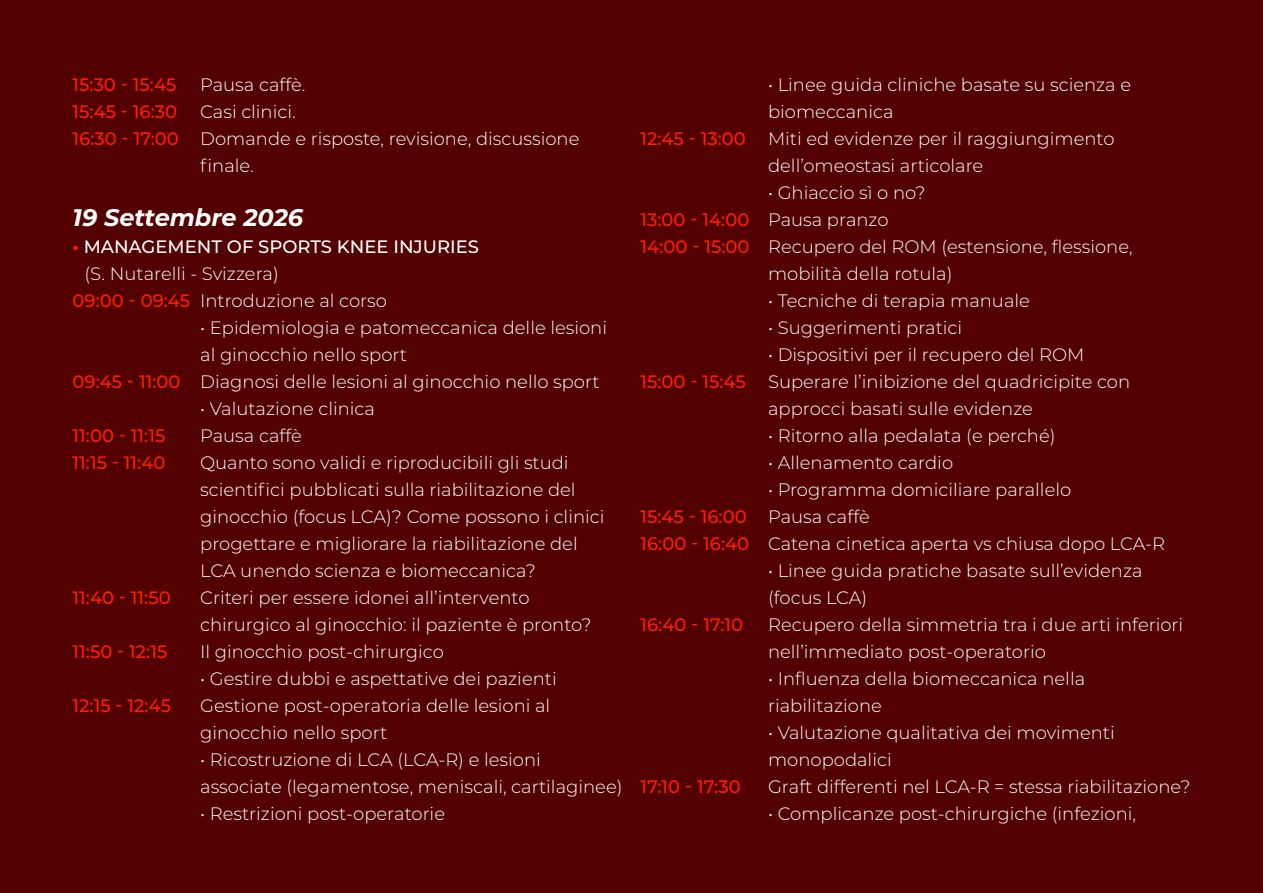
<style>
.page{position:relative;width:1263px;height:893px;background:#520000}
.page>*{position:absolute;margin:0;border:0;box-sizing:border-box;transform-origin:0 0}
.t1{font:italic 700 24px "Montserrat";color:#fff}
.t2{font:300 18px/27px "Montserrat";color:#fff}
.t3{font:500 18px "Montserrat";color:#ff1f00}
.t4{font:500 18px "Montserrat";color:#fff}
.s1{font-weight:500;color:#ff1f00}
.s2{font-weight:700;color:#ff1f00}
.s3{font-weight:300;color:#fff}
</style>
<div class="page">
<p class="t3" style="left:73px;top:72px;width:105px">15:30 - 15:45</p>
<p class="t2" style="left:200px;top:70px;width:107px">Pausa caffè.</p>
<p class="t3" style="left:73px;top:99px;width:106px">15:45 - 16:30</p>
<p class="t2" style="left:200px;top:97px;width:97px">Casi clinici.</p>
<p class="t2" style="left:73px;top:124px;width:508px"><span class="s1">16:30 - 17:00</span> Domande e risposte, revisione, discussione</p>
<p class="t2" style="left:200px;top:151px;width:55px">finale.</p>
<h1 class="t1" style="left:73px;top:200px;width:232px">19 Settembre 2026</h1>
<p class="t4" style="left:73px;top:234px;width:408px"><span class="s2">•</span> MANAGEMENT OF SPORTS KNEE INJURIES</p>
<p class="t2" style="left:84px;top:259px;width:196px">(S. Nutarelli - Svizzera)</p>
<p class="t2" style="left:73px;top:286px;width:316px"><span class="s1">09:00 - 09:45</span> Introduzione al corso</p>
<p class="t2" style="left:200px;top:313px;width:408px">• Epidemiologia e patomeccanica delle lesioni</p>
<p class="t2" style="left:200px;top:340px;width:208px">al ginocchio nello sport</p>
<p class="t2" style="left:73px;top:367px;width:528px"><span class="s1">09:45 - 11:00</span> Diagnosi delle lesioni al ginocchio nello sport</p>
<p class="t2" style="left:200px;top:394px;width:176px">• Valutazione clinica</p>
<p class="t3" style="left:73px;top:423px;width:94px">11:00 - 11:15</p>
<p class="t2" style="left:200px;top:421px;width:103px">Pausa caffè</p>
<p class="t3" style="left:73px;top:450px;width:94px">11:15 - 11:40</p>
<p class="t2" style="left:200px;top:448px;width:406px">Quanto sono validi e riproducibili gli studi scientifici pubblicati sulla riabilitazione del ginocchio (focus LCA)? Come possono i clinici progettare e migliorare la riabilitazione del LCA unendo scienza e biomeccanica?</p>
<p class="t3" style="left:73px;top:585px;width:100px">11:40 - 11:50</p>
<p class="t2" style="left:200px;top:583px;width:393px">Criteri per essere idonei all’intervento chirurgico al ginocchio: il paziente è pronto?</p>
<p class="t3" style="left:73px;top:639px;width:96px">11:50 - 12:15</p>
<p class="t2" style="left:200px;top:637px;width:245px">Il ginocchio post-chirurgico</p>
<p class="t2" style="left:200px;top:664px;width:358px">• Gestire dubbi e aspettative dei pazienti</p>
<p class="t3" style="left:73px;top:693px;width:100px">12:15 - 12:45</p>
<p class="t2" style="left:200px;top:691px;width:352px">Gestione post-operatoria delle lesioni al ginocchio nello sport</p>
<p class="t2" style="left:200px;top:745px;width:424px">• Ricostruzione di LCA (LCA-R) e lesioni associate (legamentose, meniscali, cartilaginee)</p>
<p class="t2" style="left:200px;top:799px;width:246px">• Restrizioni post-operatorie</p>
<p class="t2" style="left:768px;top:70px;width:365px">• Linee guida cliniche basate su scienza e</p>
<p class="t2" style="left:768px;top:97px;width:127px">biomeccanica</p>
<p class="t2" style="left:640px;top:124px;width:475px"><span class="s1">12:45 - 13:00</span> Miti ed evidenze per il raggiungimento</p>
<p class="t2" style="left:768px;top:151px;width:217px">dell’omeostasi articolare</p>
<p class="t2" style="left:768px;top:178px;width:159px">• Ghiaccio sì o no?</p>
<p class="t3" style="left:640px;top:207px;width:250px">13:00 - 14:00 <span class="s3">Pausa pranzo</span></p>
<p class="t2" style="left:640px;top:232px;width:494px"><span class="s1">14:00 - 15:00</span> Recupero del ROM (estensione, flessione,</p>
<p class="t2" style="left:768px;top:259px;width:186px">mobilità della rotula)</p>
<p class="t2" style="left:768px;top:286px;width:263px">• Tecniche di terapia manuale</p>
<p class="t2" style="left:768px;top:313px;width:196px">• Suggerimenti pratici</p>
<p class="t2" style="left:768px;top:340px;width:318px">• Dispositivi per il recupero del ROM</p>
<p class="t2" style="left:640px;top:367px;width:491px"><span class="s1">15:00 - 15:45</span> Superare l’inibizione del quadricipite con</p>
<p class="t2" style="left:768px;top:394px;width:266px">approcci basati sulle evidenze</p>
<p class="t2" style="left:768px;top:421px;width:289px">• Ritorno alla pedalata (e perché)</p>
<p class="t2" style="left:768px;top:448px;width:187px">• Allenamento cardio</p>
<p class="t2" style="left:640px;top:475px;width:526px;text-indent:128px">• Programma domiciliare parallelo<br><span class="s1">15:45 - 16:00</span> Pausa caffè<br><span class="s1">16:00 - 16:40</span> Catena cinetica aperta vs chiusa dopo LCA-R</p>
<p class="t2" style="left:768px;top:556px;width:376px">• Linee guida pratiche basate sull’evidenza (focus LCA)</p>
<p class="t3" style="left:640px;top:612px;width:104px">16:40 - 17:10</p>
<p class="t2" style="left:768px;top:610px;width:417px">Recupero della simmetria tra i due arti inferiori nell’immediato post-operatorio</p>
<p class="t2" style="left:768px;top:664px;width:319px">• Influenza della biomeccanica nella riabilitazione</p>
<p class="t2" style="left:768px;top:718px;width:348px">• Valutazione qualitativa dei movimenti monopodalici</p>
<p class="t3" style="left:640px;top:774px;width:102px">17:10 - 17:30</p>
<p class="t2" style="left:768px;top:772px;width:424px">Graft differenti nel LCA-R = stessa riabilitazione?</p>
<p class="t2" style="left:768px;top:799px;width:370px">• Complicanze post-chirurgiche (infezioni,</p>
</div>
